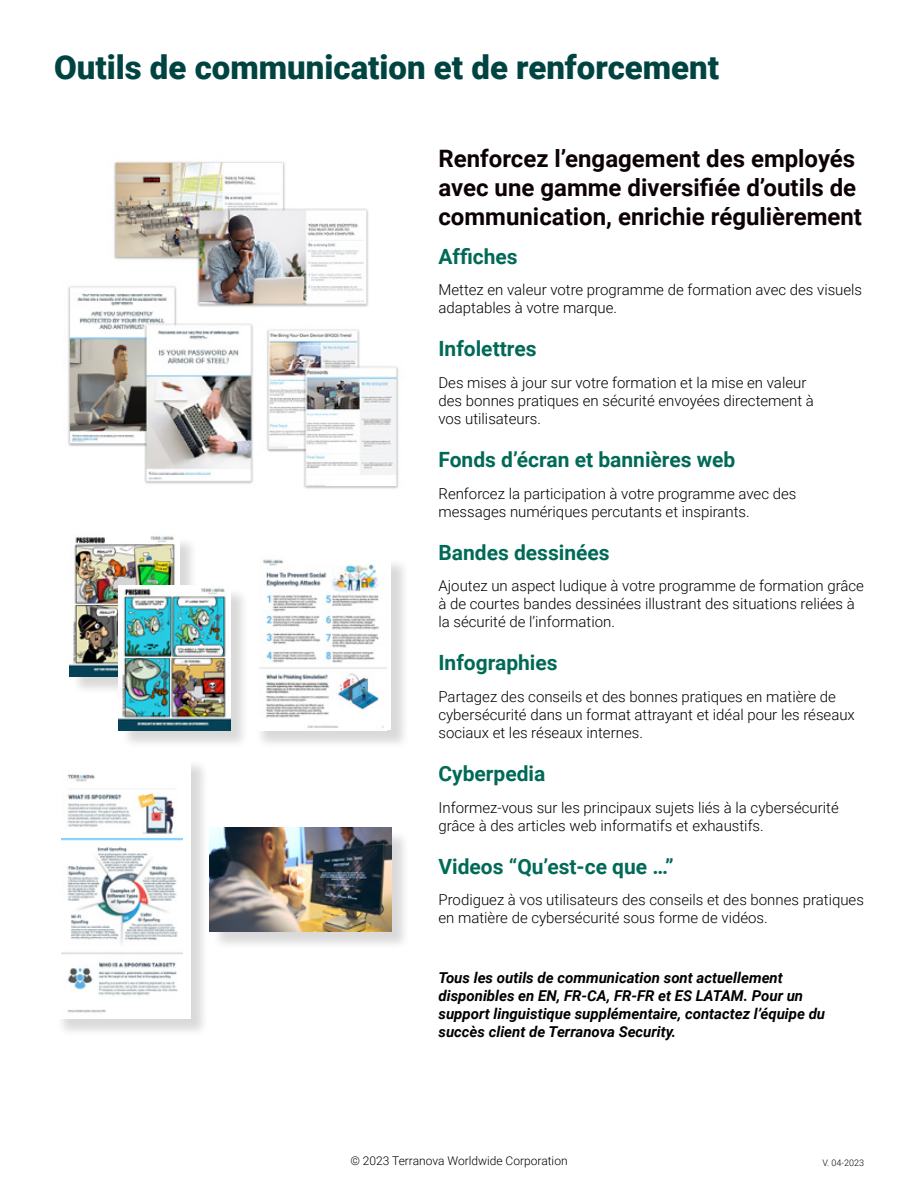
<style>
.page{position:relative;width:918px;height:1188px;background:#fff}
.page>*{position:absolute;margin:0;border:0;box-sizing:border-box;transform-origin:0 0}
.t1{font:900 33px "Roboto";color:#004442}
.t2{font:700 24px/28.8px "Roboto";color:#0c0104}
.t3{font:700 21px "Roboto";color:#006a56}
.t4{font:300 15px/18px "Roboto";color:#000}
.t5{font:italic 700 15px/18px "Roboto";color:#000}
.t6{font:300 12px "Roboto";color:#000}
.t7{font:300 9px "Roboto";color:#000}
</style>
<div class="page">
<img style="left:67px;top:161px;width:332px;height:328px">
<div style="left:71px;top:536px;width:127px;height:159px;background:#000;opacity:.15"></div>
<img style="left:69px;top:536px;width:111px;height:141px">
<div style="left:56px;top:759px;width:153px;height:279px;background:#000;opacity:.15"></div>
<div style="left:54px;top:757px;width:136px;height:262px;background:#fff"></div>
<img style="left:61px;top:774px;width:122px;height:239px">
<div style="left:255px;top:557px;width:155px;height:193px;background:#000;opacity:.15"></div>
<div style="left:253px;top:556px;width:138px;height:174px;background:#fff"></div>
<img style="left:259px;top:559px;width:128px;height:169px">
<div style="left:212px;top:829px;width:198px;height:121px;background:#000;opacity:.15"></div>
<img style="left:210px;top:828px;width:181px;height:103px">
<div style="left:121px;top:587px;width:128px;height:162px;background:#000;opacity:.15"></div>
<img style="left:119px;top:585px;width:111px;height:145px">
<h1 class="t1" style="left:54px;top:44px;width:667px">Outils de communication et de renforcement</h1>
<h2 class="t2" style="left:438px;top:143px;width:425px">Renforcez l’engagement des employés avec une gamme diversifiée d’outils de communication, enrichie régulièrement</h2>
<h3 class="t3" style="left:438px;top:241px;width:81px">Affiches</h3>
<p class="t4" style="left:438px;top:280px;width:425px">Mettez en valeur votre programme de formation avec des visuels adaptables à votre marque.</p>
<h3 class="t3" style="left:438px;top:334px;width:100px">Infolettres</h3>
<p class="t4" style="left:438px;top:373px;width:377px">Des mises à jour sur votre formation et la mise en valeur des bonnes pratiques en sécurité envoyées directement à vos utilisateurs.</p>
<h3 class="t3" style="left:438px;top:445px;width:298px">Fonds d’écran et bannières web</h3>
<p class="t4" style="left:438px;top:484px;width:359px">Renforcez la participation à votre programme avec des messages numériques percutants et inspirants.</p>
<h3 class="t3" style="left:438px;top:538px;width:173px">Bandes dessinées</h3>
<p class="t4" style="left:438px;top:576px;width:427px">Ajoutez un aspect ludique à votre programme de formation grâce à de courtes bandes dessinées illustrant des situations reliées à la sécurité de l’information.</p>
<h3 class="t3" style="left:438px;top:648px;width:121px">Infographies</h3>
<p class="t4" style="left:438px;top:687px;width:418px">Partagez des conseils et des bonnes pratiques en matière de cybersécurité dans un format attrayant et idéal pour les réseaux sociaux et les réseaux internes.</p>
<h3 class="t3" style="left:438px;top:759px;width:108px">Cyberpedia</h3>
<p class="t4" style="left:438px;top:798px;width:402px">Informez-vous sur les principaux sujets liés à la cybersécurité grâce à des articles web informatifs et exhaustifs.</p>
<h3 class="t3" style="left:438px;top:852px;width:237px">Videos “Qu’est-ce que …”</h3>
<p class="t4" style="left:438px;top:890px;width:427px">Prodiguez à vos utilisateurs des conseils et des bonnes pratiques en matière de cybersécurité sous forme de vidéos.</p>
<p class="t5" style="left:438px;top:968px;width:388px">Tous les outils de communication sont actuellement disponibles en EN, FR-CA, FR-FR et ES LATAM. Pour un support linguistique supplémentaire, contactez l’équipe du succès client de Terranova Security.</p>
<p class="t6" style="left:350px;top:1152px;width:219px">© 2023 Terranova Worldwide Corporation</p>
<p class="t7" style="left:823px;top:1156px;width:43px">V. 04-2023</p>
</div>
